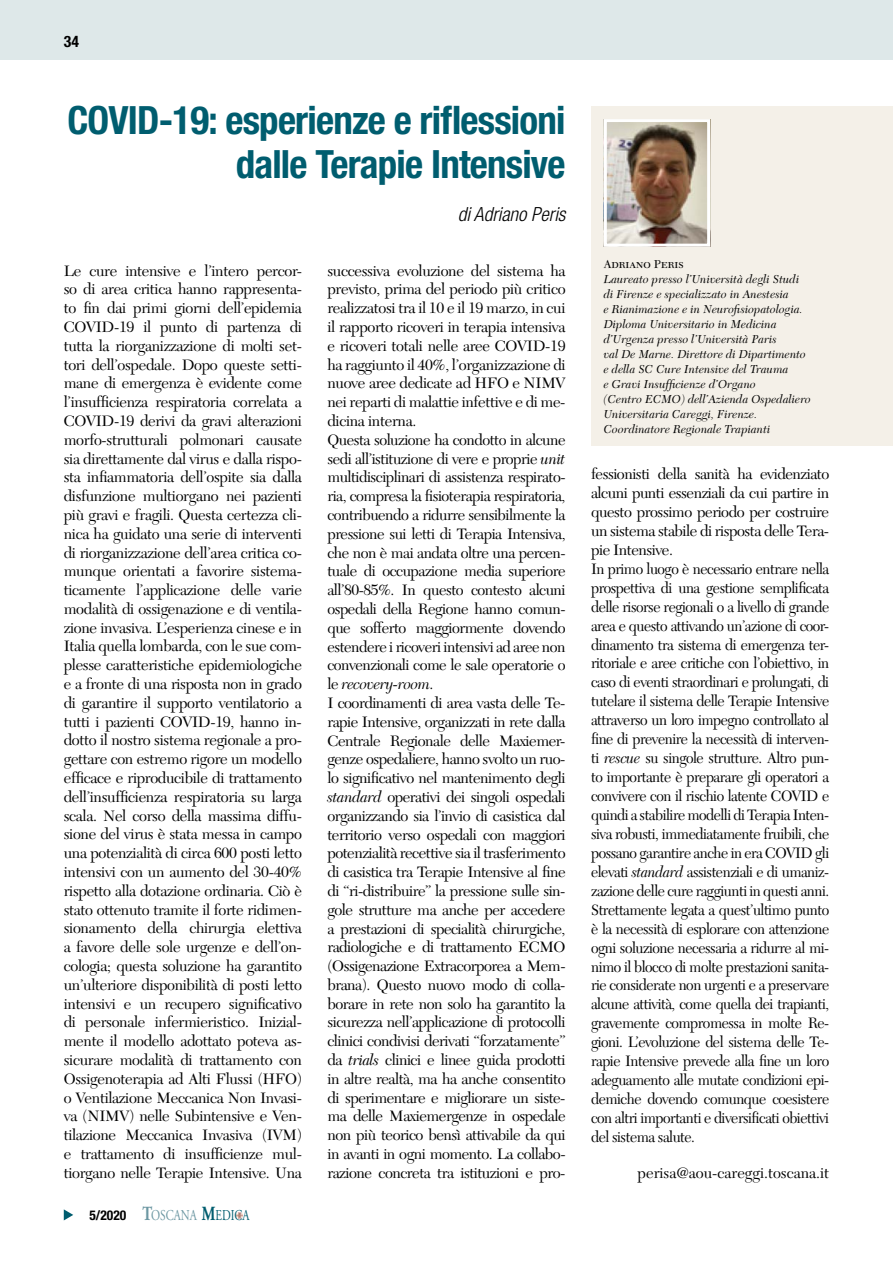
<style>
.page{position:relative;width:893px;height:1263px;background:#fff}
.page>*{position:absolute;margin:0;border:0;box-sizing:border-box;transform-origin:0 0}
.t1{font:700 condensed 39px/43.5px "Helvetica Neue LT Std";letter-spacing:-.02em;color:#005d6f;text-align:right}
.t2{font:italic 300 condensed 19.5px "Helvetica Neue LT Std";color:#000}
.t3{font:15.75px/18.8px "New Caledonia LT Std";letter-spacing:-.03em;color:#000}
.t4{font:700 condensed 13.5px "Helvetica Neue LT Std";color:#000}
.t5{font:italic 12px/15px "New Caledonia LT Std";color:#000}
.t6{font:12px "New Caledonia LT Std";color:#000}
.s1{font-family:"Adobe Garamond Pro";font-stretch:normal;font-size:20.1px;color:#6c97a2}
.s2{font-family:"Adobe Garamond Pro";font-weight:400;font-stretch:normal;font-size:15px;color:#6c97a2}
.s3{font-family:"Adobe Garamond Pro";font-stretch:normal;font-size:20.1px;color:#005d6f}
.s4{font-family:"Adobe Garamond Pro";font-weight:400;font-stretch:normal;font-size:15px;color:#005d6f}
.s5{font-style:italic}
</style>
<div class="page">
<svg style="left:64px;top:1209px;width:9px;height:11px"></svg>
<svg style="left:237px;top:1212px;width:6px;height:6px"></svg>
<div style="left:0;top:0;width:893px;height:60px;background:#dee8e9"></div>
<div style="left:591px;top:106px;width:302px;height:340px;background:#f4f0e8"></div>
<img style="left:608px;top:123px;width:98px;height:120px">
<div style="left:604px;top:119px;width:106px;height:128px;border:3px solid #fff"></div>
<h1 class="t1" style="left:67px;top:98px;width:500px">COVID-19: esperienze e riflessioni dalle Terapie Intensive</h1>
<p class="t2" style="left:458px;top:203px;width:109px">di Adriano Peris</p>
<p class="t3" style="left:64px;top:261px;width:240px;text-align:justify">Le cure intensive e l’intero percor&shy;so di area critica hanno rappresenta&shy;to fin dai primi giorni dell’epidemia COVID-19 il punto di partenza di tutta la riorganizzazione di molti set&shy;tori dell’ospedale. Dopo queste setti&shy;mane di emergenza è evidente come l’insufficienza respiratoria correlata a COVID-19 derivi da gravi alterazioni morfo-strutturali polmonari causate sia direttamente dal virus e dalla rispo&shy;sta infiammatoria dell’ospite sia dalla disfunzione multiorgano nei pazienti più gravi e fragili. Questa certezza cli&shy;nica ha guidato una serie di interventi di riorganizzazione dell’area critica co&shy;munque orientati a favorire sistema&shy;ticamente l’applicazione delle varie modalità di ossigenazione e di ventila&shy;zione invasiva. L’esperienza cinese e in Italia quella lombarda, con le sue com&shy;plesse caratteristiche epidemiologiche e a fronte di una risposta non in grado di garantire il supporto ventilatorio a tutti i pazienti COVID-19, hanno in&shy;dotto il nostro sistema regionale a pro&shy;gettare con estremo rigore un modello efficace e riproducibile di trattamento dell’insufficienza respiratoria su larga scala. Nel corso della massima diffu&shy;sione del virus è stata messa in campo una potenzialità di circa 600 posti letto intensivi con un aumento del 30-40% rispetto alla dotazione ordinaria. Ciò è stato ottenuto tramite il forte ridimen&shy;sionamento della chirurgia elettiva a favore delle sole urgenze e dell’on&shy;cologia; questa soluzione ha garantito un’ulteriore disponibilità di posti letto intensivi e un recupero significativo di personale infermieristico. Inizial&shy;mente il modello adottato poteva as&shy;sicurare modalità di trattamento con Ossigenoterapia ad Alti Flussi (HFO) o Ventilazione Meccanica Non Invasi&shy;va (NIMV) nelle Subintensive e Ven&shy;tilazione Meccanica Invasiva (IVM) e trattamento di insufficienze mul&shy;tiorgano nelle Terapie Intensive. Una</p>
<p class="t4" style="left:89px;top:1207px;width:161px">5/2020 <span class="s1">T</span><span class="s2">OSCANA</span> <span class="s3">M</span><span class="s4">EDICA</span></p>
<p class="t3" style="left:327px;top:261px;width:240px">successiva evoluzione del sistema ha previsto, prima del periodo più critico realizzatosi tra il 10 e il 19 marzo, in cui il rapporto ricoveri in terapia intensiva e ricoveri totali nelle aree COVID-19 ha raggiunto il 40%, l’organizzazione di nuove aree dedicate ad HFO e NIMV nei reparti di malattie infettive e di me&shy;dicina interna.<br>Questa soluzione ha condotto in alcune sedi all’istituzione di vere e proprie <span class="s5">unit </span>multidisciplinari di assistenza respirato&shy;ria, compresa la fisioterapia respiratoria, contribuendo a ridurre sensibilmente la pressione sui letti di Terapia Intensiva, che non è mai andata oltre una percen&shy;tuale di occupazione media superiore all’80-85%. In questo contesto alcuni ospedali della Regione hanno comun&shy;que sofferto maggiormente dovendo estendere i ricoveri intensivi ad aree non convenzionali come le sale operatorie o le <span class="s5">recovery-room</span>.<br>I coordinamenti di area vasta delle Te&shy;rapie Intensive, organizzati in rete dalla Centrale Regionale delle Maxiemer&shy;genze ospedaliere, hanno svolto un ruo&shy;lo significativo nel mantenimento degli <span class="s5">standard</span> operativi dei singoli ospedali organizzando sia l’invio di casistica dal territorio verso ospedali con maggiori potenzialità recettive sia il trasferimento di casistica tra Terapie Intensive al fine di “ri-distribuire” la pressione sulle sin&shy;gole strutture ma anche per accedere a prestazioni di specialità chirurgiche, radiologiche e di trattamento ECMO (Ossigenazione Extracorporea a Mem&shy;brana). Questo nuovo modo di colla&shy;borare in rete non solo ha garantito la sicurezza nell’applicazione di protocolli clinici condivisi derivati “forzatamente” da <span class="s5">trials</span> clinici e linee guida prodotti in altre realtà, ma ha anche consentito di sperimentare e migliorare un siste&shy;ma delle Maxiemergenze in ospedale non più teorico bensì attivabile da qui in avanti in ogni momento. La collabo&shy;razione concreta tra istituzioni e pro-</p>
<p class="t6" style="left:604px;top:257px;width:81px">Adriano Peris</p>
<p class="t5" style="left:604px;top:272px;width:209px">Laureato presso l’Università degli Studi di Firenze e specializzato in Anestesia<br>e Rianimazione e in Neurofisiopatologia.<br>Diploma Universitario in Medicina d’Urgenza presso l’Università Paris<br>val De Marne. Direttore di Dipartimento e della SC Cure Intensive del Trauma<br>e Gravi Insufficienze d’Organo<br>(Centro ECMO) dell’Azienda Ospedaliero Universitaria Careggi, Firenze.<br>Coordinatore Regionale Trapianti</p>
<p class="t3" style="left:591px;top:464px;width:240px">fessionisti della sanità ha evidenziato alcuni punti essenziali da cui partire in questo prossimo periodo per costruire un sistema stabile di risposta delle Tera&shy;pie Intensive.<br>In primo luogo è necessario entrare nella prospettiva di una gestione semplificata delle risorse regionali o a livello di grande area e questo attivando un’azione di coor&shy;dinamento tra sistema di emergenza ter&shy;ritoriale e aree critiche con l’obiettivo, in caso di eventi straordinari e prolungati, di tutelare il sistema delle Terapie Intensive attraverso un loro impegno controllato al fine di prevenire la necessità di interven&shy;ti <span class="s5">rescue</span> su singole strutture. Altro pun&shy;to importante è preparare gli operatori a convivere con il rischio latente COVID e quindi a stabilire modelli di Terapia Inten&shy;siva robusti, immediatamente fruibili, che possano garantire anche in era COVID gli elevati <span class="s5">standard</span> assistenziali e di umaniz&shy;zazione delle cure raggiunti in questi anni.<br>Strettamente legata a quest’ultimo punto è la necessità di esplorare con attenzione ogni soluzione necessaria a ridurre al mi&shy;nimo il blocco di molte prestazioni sanita&shy;rie considerate non urgenti e a preservare alcune attività, come quella dei trapianti, gravemente compromessa in molte Re&shy;gioni. L’evoluzione del sistema delle Te&shy;rapie Intensive prevede alla fine un loro adeguamento alle mutate condizioni epi&shy;demiche dovendo comunque coesistere con altri importanti e diversificati obiettivi del sistema salute.</p>
<p class="t3" style="left:638px;top:1164px;width:193px">perisa@aou-careggi.toscana.it</p>
</div>
